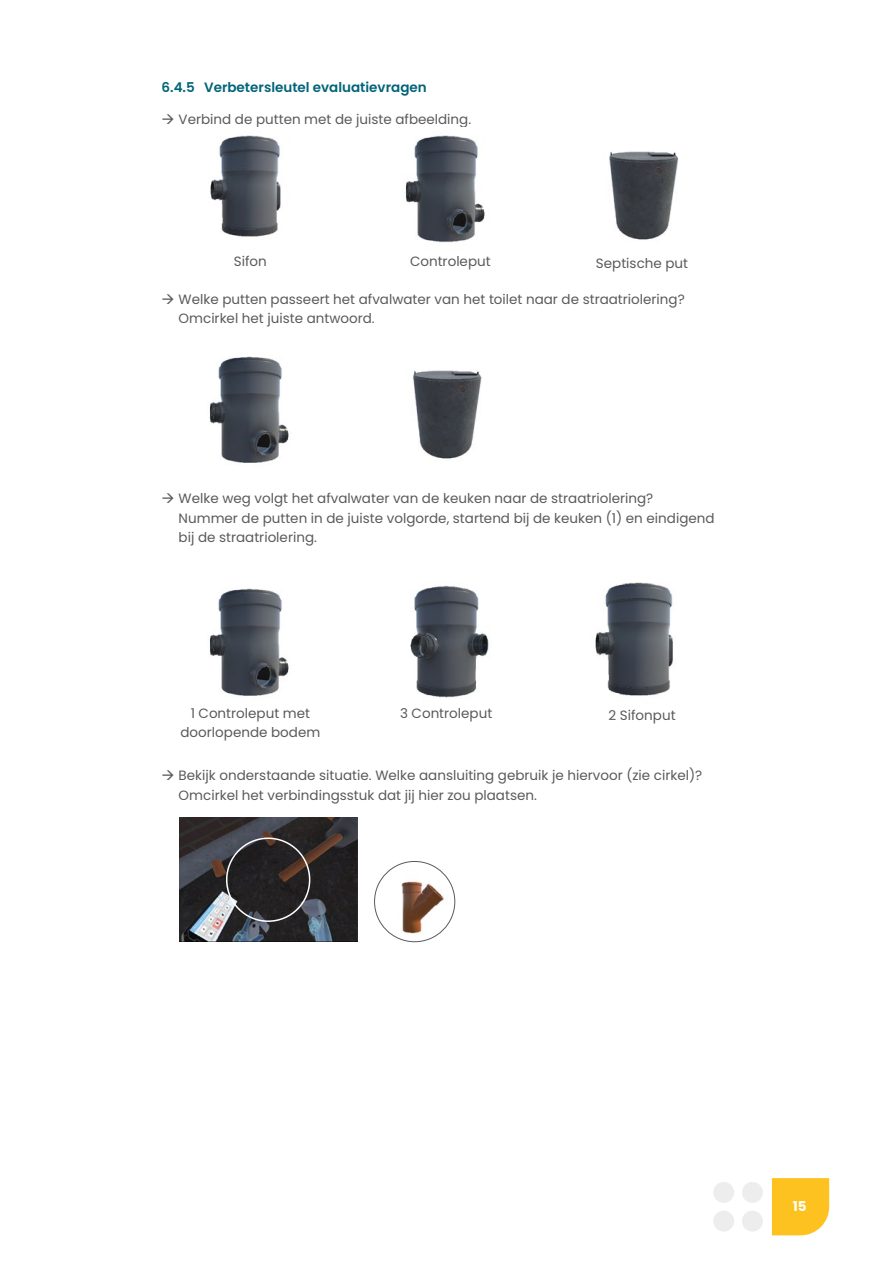
<style>
.page{position:relative;width:893px;height:1263px;background:#fff}
.page>*{position:absolute;margin:0;border:0;box-sizing:border-box;transform-origin:0 0}
.t1{font:13.5px/19.5px "Poppins";color:#5a5a5d}
.t2{font:600 13.5px "Poppins";color:#006478}
.t3{font:700 13.5px "Poppins";color:#fff}
</style>
<div class="page">
<svg style="left:772px;top:1178px;width:57px;height:57px;background:#fdc52a"></svg>
<div style="left:713px;top:1182px;width:21px;height:21px;background:#ededed;border-radius:50%"></div>
<div style="left:742px;top:1211px;width:21px;height:20px;background:#ededed;border-radius:50%"></div>
<div style="left:742px;top:1182px;width:21px;height:21px;background:#ededed;border-radius:50%"></div>
<div style="left:713px;top:1211px;width:21px;height:20px;background:#ededed;border-radius:50%"></div>
<img style="left:210px;top:135px;width:71px;height:102px">
<img style="left:209px;top:588px;width:80px;height:108px">
<img style="left:405px;top:135px;width:80px;height:108px">
<img style="left:410px;top:585px;width:79px;height:113px">
<img style="left:209px;top:356px;width:80px;height:107px">
<img style="left:609px;top:151px;width:70px;height:89px">
<img style="left:595px;top:582px;width:78px;height:114px">
<img style="left:413px;top:370px;width:69px;height:89px">
<img style="left:179px;top:817px;width:178px;height:125px">
<img style="left:375px;top:861px;width:80px;height:81px;border-radius:40px">
<div style="left:374px;top:861px;width:81px;height:81px;border:1px solid #5a5a5d;border-radius:50%"></div>
<div style="left:226px;top:837px;width:84px;height:85px;border:2px solid #fff;border-radius:50%"></div>
<p class="t2" style="left:162px;top:79px;width:267px">6.4.5 Verbetersleutel evaluatievragen</p>
<p class="t1" style="left:162px;top:110px;width:311px">→ Verbind de putten met de juiste afbeelding.</p>
<p class="t1" style="left:234px;top:251px;width:34px">Sifon</p>
<p class="t1" style="left:410px;top:251px;width:82px">Controleput</p>
<p class="t1" style="left:596px;top:254px;width:94px">Septische put</p>
<p class="t1" style="left:179px;top:289px;width:508px;text-indent:-17px">→ Welke putten passeert het afvalwater van het toilet naar de straatriolering?<br>Omcirkel het juiste antwoord.</p>
<p class="t1" style="left:179px;top:489px;width:537px;text-indent:-17px">→ Welke weg volgt het afvalwater van de keuken naar de straatriolering?<br>Nummer de putten in de juiste volgorde, startend bij de keuken (1) en eindigend bij de straatriolering.</p>
<p class="t1" style="left:180px;top:703px;width:141px;text-align:center">1 Controleput met doorlopende bodem</p>
<p class="t1" style="left:400px;top:703px;width:94px">3 Controleput</p>
<p class="t1" style="left:609px;top:706px;width:69px">2 Sifonput</p>
<p class="t1" style="left:179px;top:766px;width:525px;text-indent:-17px">→ Bekijk onderstaande situatie. Welke aansluiting gebruik je hiervoor (zie cirkel)?<br>Omcirkel het verbindingsstuk dat jij hier zou plaatsen.</p>
<p class="t3" style="left:793px;top:1198px;width:15px">15</p>
</div>
